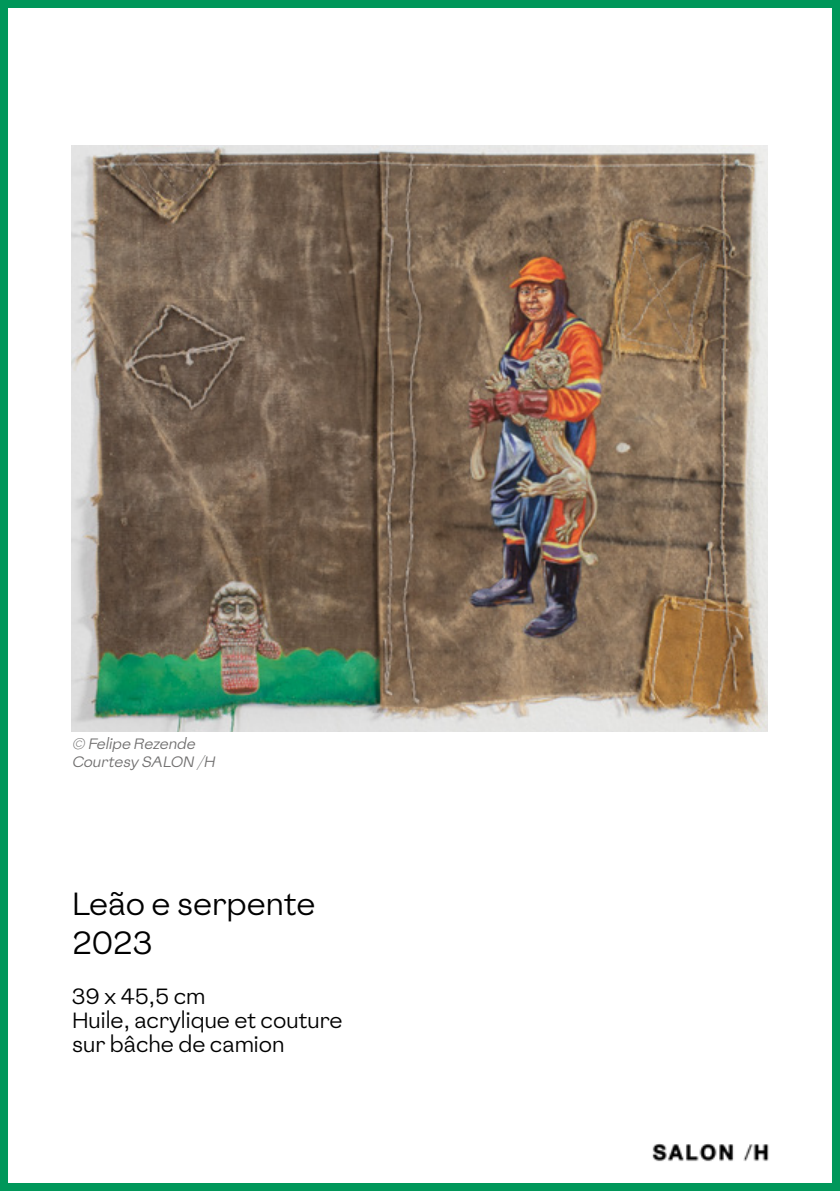
<style>
.page{position:relative;width:840px;height:1191px;background:#fff}
.page>*{position:absolute;margin:0;border:0;box-sizing:border-box;transform-origin:0 0}
.t1{font:32px/38.4px "Absans";color:#000}
.t2{font:22px/24px "Absans";color:#000}
.t3{font:italic 15px/18px "Absans";color:#706f6f}
</style>
<div class="page">
<div style="left:0;top:0;width:839px;height:1191px;border:8px solid #00975a"></div>
<img style="left:617px;top:1143px;width:187px;height:48px">
<img style="left:72px;top:145px;width:695px;height:586px">
<p class="t3" style="left:72px;top:734px;width:148px">© Felipe Rezende<br>Courtesy SALON /H</p>
<h1 class="t1" style="left:72px;top:885px;width:245px">Leão e serpente<br>2023</h1>
<p class="t2" style="left:72px;top:984px;width:272px">39 x 45,5 cm<br>Huile, acrylique et couture sur bâche de camion</p>
</div>
